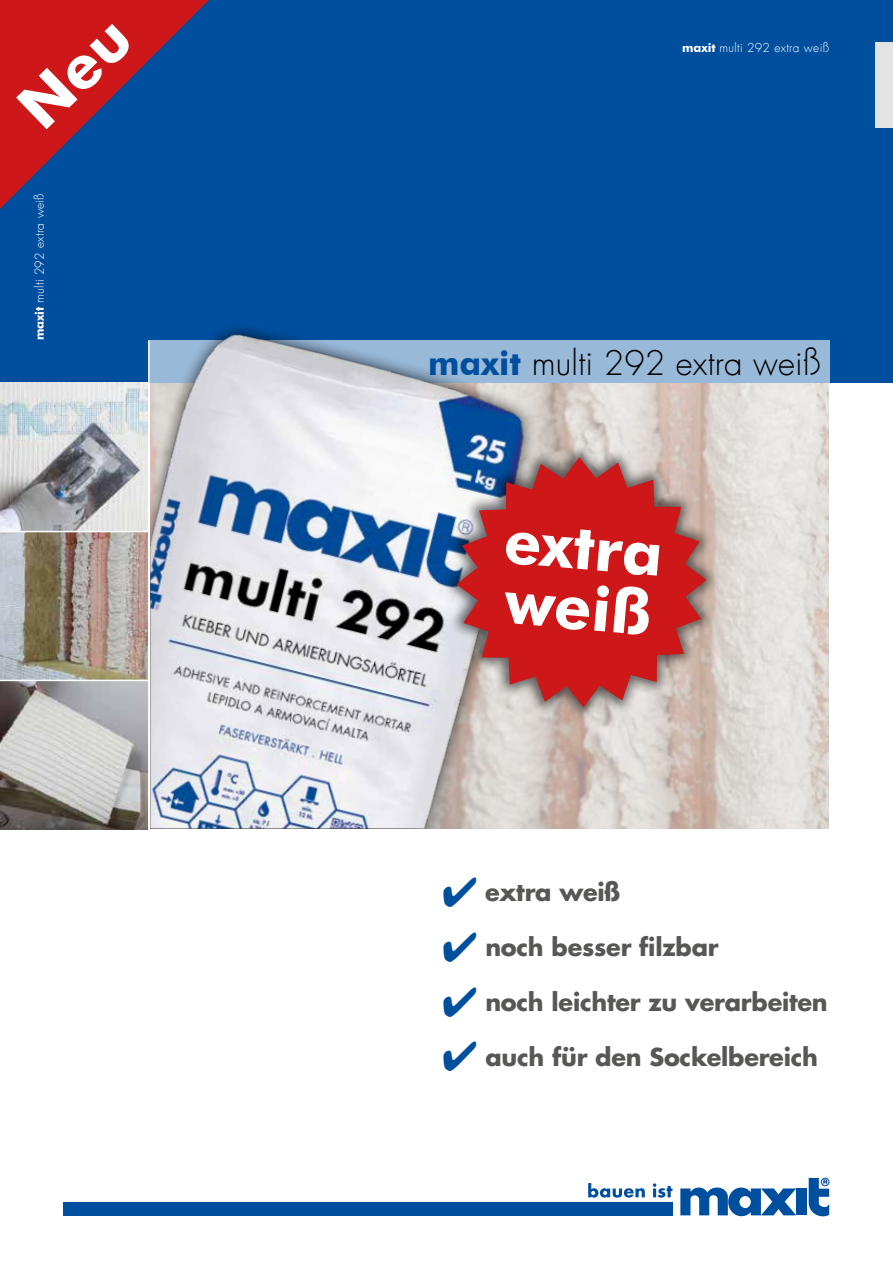
<style>
.page{position:relative;width:893px;height:1263px;background:#fff}
.page>*{position:absolute;margin:0;border:0;box-sizing:border-box;transform-origin:0 0}
.t1{font:700 61.5px/60.2px "Futura BT";color:#fff}
.t2{font:300 33px "Futura LT";letter-spacing:.005em;color:#000}
.t3{font:700 24px "Futura LT Pro";letter-spacing:-.01em;color:#575756}
.t4{font:300 12px "Futura LT";letter-spacing:.025em;color:#fff}
.s1{font-family:"Futura BT";font-weight:700}
.s2{font-family:"Futura BT";font-weight:700;color:#004f9f}
.s3{color:#004f9f}
</style>
<div class="page">
<svg style="left:588px;top:1183px;width:84px;height:14px"></svg>
<div style="left:64px;top:1202px;width:608px;height:13px;background:#004f9f"></div>
<svg style="left:809px;top:1178px;width:20px;height:38px"></svg>
<div style="left:796px;top:1188px;width:10px;height:27px;background:#004f9f"></div>
<svg style="left:680px;top:1187px;width:116px;height:29px"></svg>
<div style="left:0;top:0;width:893px;height:383px;background:#004f9f"></div>
<div style="left:876px;top:43px;width:17px;height:85px;background:#e3e3e3"></div>
<div style="left:149px;top:340px;width:680px;height:43px;background:#99b9d8"></div>
<img style="left:0;top:383px;width:829px;height:446px">
<img style="left:0;top:532px;width:148px;height:148px">
<svg style="left:0;top:681px;width:148px;height:148px;background:#a8a6a4"></svg>
<hr style="left:148px;top:340px;width:2px;height:499px;background:#fff">
<hr style="left:0;top:680px;width:149px;height:1px;background:#fff">
<hr style="left:0;top:531px;width:149px;height:1px;background:#fff">
<img style="left:150px;top:326px;width:492px;height:502px">
<svg style="left:425px;top:426px;width:313px;height:312px;background:#c1c2c6"></svg>
<svg style="left:456px;top:457px;width:250px;height:250px;background:#c04749"></svg>
<svg style="left:0;top:0;width:209px;height:209px"></svg>
<p class="t4" style="left:32px;top:340px;width:148px;rotate:-90deg"><span class="s1">maxit</span> multi 292 extra weiß</p>
<p class="t4" style="left:682px;top:41px;width:148px"><span class="s1">maxit</span> multi 292 extra weiß</p>
<h2 class="t2" style="left:428px;top:343px;width:394px"><span class="s2">maxit</span> multi 292 extra weiß</h2>
<h1 class="t1" style="left:507px;top:510px;width:160px;rotate:5deg">extra weiß</h1>
<p class="t3" style="left:442px;top:874px;width:179px"><span class="s3">✔</span> extra weiß</p>
<p class="t3" style="left:442px;top:928px;width:278px"><span class="s3">✔</span> noch besser filzbar</p>
<p class="t3" style="left:442px;top:983px;width:387px"><span class="s3">✔</span> noch leichter zu verarbeiten</p>
<p class="t3" style="left:442px;top:1038px;width:377px"><span class="s3">✔</span> auch für den Sockelbereich</p>
</div>
